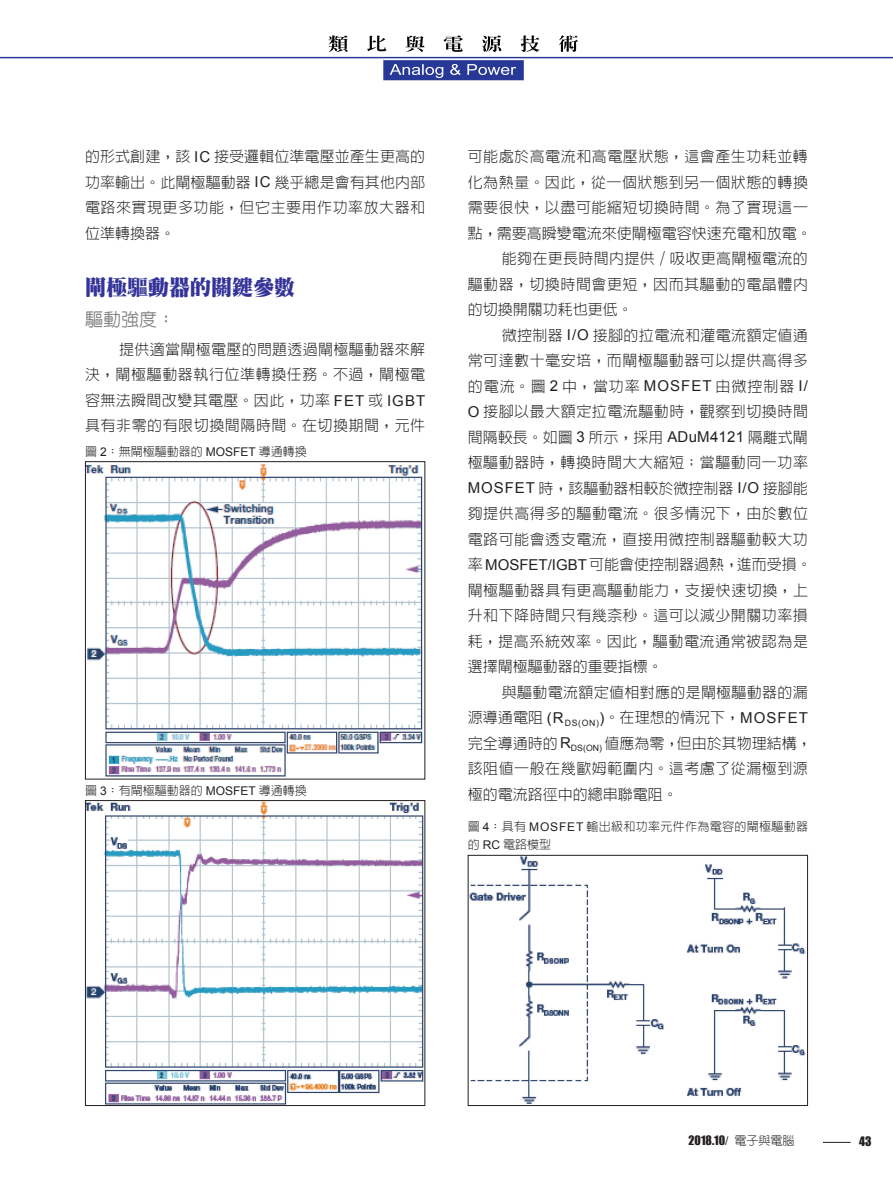
<style>
.page{position:relative;width:893px;height:1191px;background:#fff}
.page>*{position:absolute;margin:0;border:0;box-sizing:border-box;transform-origin:0 0}
._1級標題{font:900 21px "Inn Ming";color:#339}
._2級標題{font:500 18px "Yen Round";color:#808285}
.說明文字{font:300 15px/25.5px "Lin Gothic";letter-spacing:.035em;color:#231f20;text-align:justify}
.圖說{font:300 12px "Lin Gothic";color:#231f20}
.圖說-2{font:300 12px/18px "Lin Gothic";letter-spacing:.025em;color:#231f20}
.重點提示{font:12px "Impact";color:#231f20}
.s1{font-family:"Arial";font-weight:400}
.s2{font-family:"Arial"}
.s3{font-family:"New Gothic";font-weight:300}
</style>
<div class="page">
<img style="left:17px;top:35px;width:876px;height:46px">
<img style="left:390px;top:64px;width:126px;height:11px">
<img style="left:329px;top:35px;width:172px;height:17px">
<svg style="left:823px;top:1142px;width:28px;height:1px"></svg>
<img style="left:0;top:56px;width:17px;height:3px">
<img style="left:87px;top:464px;width:336px;height:313px">
<img style="left:87px;top:802px;width:336px;height:302px">
<div style="left:85px;top:800px;width:340px;height:306px;border:1px solid #231f20"></div>
<div style="left:85px;top:461px;width:340px;height:318px;border:1px solid #231f20"></div>
<img style="left:470px;top:857px;width:336px;height:247px">
<div style="left:468px;top:855px;width:340px;height:251px;border:1px solid #231f20"></div>
<p class="說明文字" style="left:85px;top:144px;width:342px">的形式創建，該 <span class="s1">IC</span> 接受邏輯位準電壓並產生更高的功率輸出。此閘極驅動器 <span class="s1">IC</span> 幾乎總是會有其他內部電路來實現更多功能，但它主要用作功率放大器和位準轉換器。</p>
<p class="_1級標題" style="left:85px;top:276px;width:211px">閘極驅動器的關鍵參數</p>
<p class="_2級標題" style="left:85px;top:310px;width:91px">驅動強度：</p>
<p class="說明文字" style="left:85px;top:336px;width:342px;text-indent:34px">提供適當閘極電壓的問題透過閘極驅動器來解決，閘極驅動器執行位準轉換任務。不過，閘極電容無法瞬間改變其電壓。因此，功率 <span class="s1">FET</span> 或 <span class="s1">IGBT</span>具有非零的有限切換間隔時間。在切換期間，元件</p>
<p class="圖說" style="left:85px;top:445px;width:223px">圖 <span class="s1">2</span>：無閘極驅動器的 <span class="s1">MOSFET</span> 導通轉換</p>
<p class="圖說" style="left:85px;top:784px;width:223px">圖 <span class="s1">3</span>：有閘極驅動器的 <span class="s1">MOSFET</span> 導通轉換</p>
<p class="說明文字" style="left:468px;top:144px;width:345px;text-align:left">可能處於高電流和高電壓狀態，這會產生功耗並轉化為熱量。因此，從一個狀態到另一個狀態的轉換需要很快，以盡可能縮短切換時間。為了實現這一點，需要高瞬變電流來使閘極電容快速充電和放電。</p>
<p class="說明文字" style="left:468px;top:246px;width:342px;text-indent:34px">能夠在更長時間內提供 / 吸收更高閘極電流的驅動器，切換時間會更短，因而其驅動的電晶體內的切換開關功耗也更低。</p>
<p class="說明文字" style="left:468px;top:322px;width:345px;text-align:left;text-indent:34px">微控制器 <span class="s1">I/O</span> 接腳的拉電流和灌電流額定值通常可達數十毫安培，而閘極驅動器可以提供高得多的電流。圖 <span class="s1">2</span> 中，當功率 <span class="s1">MOSFET</span> 由微控制器 <span class="s1">I/<br>O</span> 接腳以最大額定拉電流驅動時，觀察到切換時間間隔較長。如圖 <span class="s1">3</span> 所示，採用 <span class="s1">ADuM4121</span> 隔離式閘極驅動器時，轉換時間大大縮短；當驅動同一功率<br><span class="s1">MOSFET</span> 時，該驅動器相較於微控制器 <span class="s1">I/O</span> 接腳能夠提供高得多的驅動電流。很多情況下，由於數位電路可能會透支電流，直接用微控制器驅動較大功率 <span class="s1">MOSFET/IGBT</span> 可能會使控制器過熱，進而受損。閘極驅動器具有更高驅動能力，支援快速切換，上升和下降時間只有幾奈秒。這可以減少開關功率損耗，提高系統效率。因此，驅動電流通常被認為是選擇閘極驅動器的重要指標。</p>
<p class="說明文字" style="left:468px;top:679px;width:345px;text-align:left;text-indent:34px">與驅動電流額定值相對應的是閘極驅動器的漏源導通電阻 <span class="s1">(R</span><sub>DS(ON)</sub><span class="s1">)</span>。在理想的情況下，<span class="s1">MOSFET</span>完全導通時的 <span class="s1">R</span><sub>DS(ON)</sub> 值應為零，但由於其物理結構，該阻值一般在幾歐姆範圍內。這考慮了從漏極到源極的電流路徑中的總串聯電阻。</p>
<p class="圖說-2" style="left:468px;top:817px;width:342px">圖 <span class="s1">4</span>：具有 <span class="s1">MOSFET</span> 輸出級和功率元件作為電容的閘極驅動器的 <span class="s1">RC</span> 電路模型</p>
<p class="重點提示" style="left:689px;top:1131px;width:107px">2018.10<span class="s2">/</span> <span class="s3">電子與電腦</span></p>
<p class="重點提示" style="left:859px;top:1132px;width:14px">43</p>
</div>
